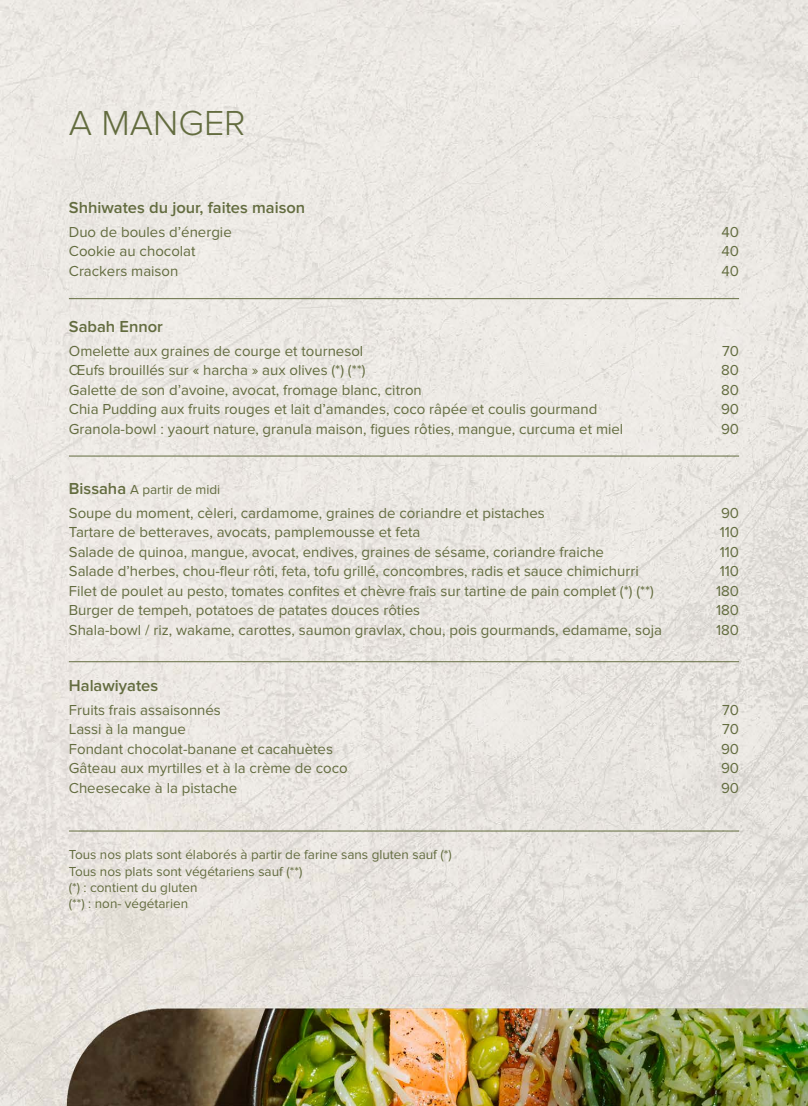
<style>
.page{position:relative;width:808px;height:1106px;background:#fff}
.page>*{position:absolute;margin:0;border:0;box-sizing:border-box;transform-origin:0 0}
.t1{font:300 36px "Proxima Nova";color:#636c3f}
.t2{font:600 16.5px "Proxima Nova";color:#636c3f}
.t3{font:15px "Proxima Nova";color:#636c3f}
.t4{font:13.5px/16.2px "Proxima Nova";color:#636c3f}
</style>
<div class="page">
<img style="left:0;top:0;width:808px;height:1106px">
<hr style="left:69px;top:298px;width:670px;height:1px;background:#636c3f">
<hr style="left:69px;top:456px;width:670px;height:1px;background:#636c3f">
<hr style="left:69px;top:661px;width:670px;height:1px;background:#636c3f">
<hr style="left:69px;top:830px;width:670px;height:1px;background:#636c3f">
<h1 class="t1" style="left:69px;top:103px;width:178px">A MANGER</h1>
<p class="t2" style="left:69px;top:198px;width:238px">Shhiwates du jour, faites maison</p>
<p class="t3" style="left:69px;top:223px;width:164px">Duo de boules ’d énergie</p>
<p class="t3" style="left:721px;top:223px;width:19px">40</p>
<p class="t3" style="left:69px;top:243px;width:128px">Cookie au chocolat</p>
<p class="t3" style="left:721px;top:243px;width:19px">40</p>
<p class="t3" style="left:69px;top:262px;width:111px">Crackers maison</p>
<p class="t3" style="left:721px;top:262px;width:19px">40</p>
<p class="t2" style="left:69px;top:317px;width:96px">Sabah Ennor</p>
<p class="t3" style="left:69px;top:342px;width:296px">Omelette aux graines de courge et tournesol</p>
<p class="t3" style="left:722px;top:342px;width:18px">70</p>
<p class="t3" style="left:69px;top:361px;width:298px">Œufs brouillés s u r « h a r c h a » a u x o l i v e s (**)(*)</p>
<p class="t3" style="left:721px;top:361px;width:19px">80</p>
<p class="t3" style="left:69px;top:381px;width:354px">Galette de son ’d avoine, avocat, fromage blanc, citron</p>
<p class="t3" style="left:721px;top:381px;width:19px">80</p>
<p class="t3" style="left:69px;top:400px;width:530px">Chia Pudding aux fruits rouges et lait ’d amandes, coco râpée et coulis gourmand</p>
<p class="t3" style="left:721px;top:400px;width:20px">90</p>
<p class="t3" style="left:69px;top:420px;width:556px">Granola-bowl : yaourt nature, granula maison, figues rôties, mangue, curcuma et miel</p>
<p class="t3" style="left:721px;top:420px;width:20px">90</p>
<p class="t2" style="left:69px;top:479px;width:59px">Bissaha</p>
<p class="t4" style="left:130px;top:481px;width:92px">A partir de midi</p>
<p class="t3" style="left:69px;top:504px;width:477px">Soupe du moment, cèleri, cardamome, graines de coriandre et pistaches</p>
<p class="t3" style="left:721px;top:504px;width:20px">90</p>
<p class="t3" style="left:69px;top:523px;width:353px">Tartare de betteraves, avocats, pamplemousse et feta</p>
<p class="t3" style="left:720px;top:523px;width:21px">110</p>
<p class="t3" style="left:69px;top:543px;width:537px">Salade de quinoa, mangue, avocat, endives, graines de sésame, coriandre fraiche</p>
<p class="t3" style="left:720px;top:543px;width:21px">110</p>
<p class="t3" style="left:69px;top:562px;width:571px">Salade ’d herbes, chou-fleur rôti, feta, tofu grillé, concombres, radis et sauce chimichurri</p>
<p class="t3" style="left:720px;top:562px;width:21px">110</p>
<p class="t3" style="left:69px;top:582px;width:587px">Filet de poulet au pesto, tomates confites et chèvre frais sur tartine de pain complet (**)(*)</p>
<p class="t3" style="left:716px;top:582px;width:24px">180</p>
<p class="t3" style="left:69px;top:601px;width:353px">Burger de tempeh, potatoes de patates douces rôties</p>
<p class="t3" style="left:716px;top:601px;width:24px">180</p>
<p class="t3" style="left:69px;top:621px;width:595px">Shala-bowl / riz, wakame, carottes, saumon gravlax, chou, pois gourmands, edamame, soja</p>
<p class="t3" style="left:716px;top:621px;width:24px">180</p>
<p class="t2" style="left:69px;top:675px;width:91px">Halawiyates</p>
<p class="t3" style="left:69px;top:701px;width:154px">Fruits frais assaisonnés</p>
<p class="t3" style="left:722px;top:701px;width:18px">70</p>
<p class="t3" style="left:69px;top:720px;width:119px">Lassi laà mangue</p>
<p class="t3" style="left:722px;top:720px;width:18px">70</p>
<p class="t3" style="left:69px;top:740px;width:266px">Fondant chocolat-banane et cacahuètes</p>
<p class="t3" style="left:721px;top:740px;width:20px">90</p>
<p class="t3" style="left:69px;top:759px;width:280px">Gâteau aux myrtilles et laà crème de coco</p>
<p class="t3" style="left:721px;top:759px;width:20px">90</p>
<p class="t3" style="left:69px;top:779px;width:170px">Cheesecake laà pistache</p>
<p class="t3" style="left:721px;top:779px;width:20px">90</p>
<p class="t4" style="left:69px;top:847px;width:384px">Tous nos plats sont élaborés à partir de farine sans gluten sauf (*)<br>Tous nos plats sont végétariens sauf (**)<br>(*) : contient du gluten<br>(**) : non- végétarien</p>
</div>
